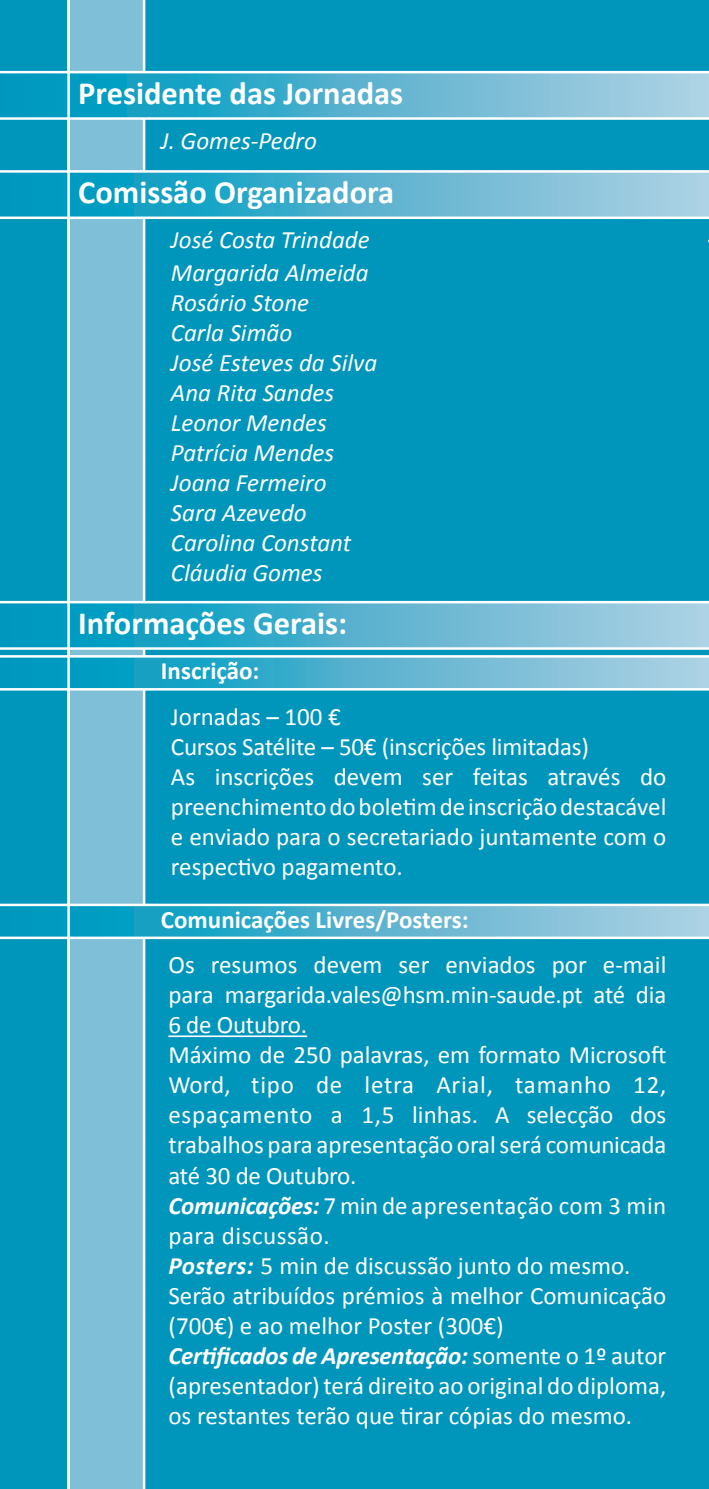
<style>
.page{position:relative;width:709px;height:1489px;background:#fff}
.page>*{position:absolute;margin:0;border:0;box-sizing:border-box;transform-origin:0 0}
.t1{font:700 32.5px "Calibri";color:#fff}
.t2{font:25px/30px "Calibri";color:#fff}
.t3{font:italic 25px/30px "Calibri";color:#fff}
.t4{font:700 25px "Calibri";color:#fff}
.s1{font-weight:700;font-style:italic}
</style>
<div class="page">
<div style="left:0;top:0;width:709px;height:1488px;background:#0096bc"></div>
<div style="left:70px;top:0;width:75px;height:1488px;background:#7fbfd8"></div>
<svg style="left:0;top:655px;width:708px;height:35px"></svg>
<svg style="left:0;top:601px;width:708px;height:48px"></svg>
<svg style="left:0;top:903px;width:708px;height:36px"></svg>
<hr style="left:168px;top:1035px;width:139px;height:2px;background:#fff">
<svg style="left:0;top:71px;width:709px;height:49px"></svg>
<hr style="left:67px;top:0;width:3px;height:1488px;background:#fff">
<svg style="left:0;top:170px;width:709px;height:49px"></svg>
<h1 class="t1" style="left:78px;top:73px;width:326px">Presidente das Jornadas</h1>
<p class="t3" style="left:161px;top:125px;width:158px">J. Gomes-Pedro</p>
<h1 class="t1" style="left:78px;top:172px;width:317px">Comissão Organizadora</h1>
<p class="t3" style="left:171px;top:222px;width:200px;line-height:32.5px">José Costa Trindade<br>Margarida Almeida</p>
<p class="t3" style="left:171px;top:286px;width:208px">Rosário Stone<br>Carla Simão<br>José Esteves da Silva<br>Ana Rita Sandes<br>Leonor Mendes<br>Patrícia Mendes<br>Joana Fermeiro<br>Sara Azevedo<br>Carolina Constant<br>Cláudia Gomes</p>
<h1 class="t1" style="left:78px;top:603px;width:270px">Informações Gerais:</h1>
<p class="t4" style="left:161px;top:655px;width:100px">Inscrição:</p>
<p class="t2" style="left:171px;top:700px;width:497px">Jornadas – 100 €<br>Cursos Satélite – 50€ (inscrições limitadas)<br>As inscrições devem ser feitas através do preenchimento do boletim de inscrição destacável e enviado para o secretariado juntamente com o respectivo pagamento.</p>
<p class="t4" style="left:161px;top:904px;width:309px">Comunicações Livres/Posters:</p>
<p class="t2" style="left:168px;top:948px;width:499px">Os resumos devem ser enviados por e-mail para margarida.vales@hsm.min-saude.pt até dia 6 de Outubro.<br>Máximo de 250 palavras, em formato Microsoft Word, tipo de letra Arial, tamanho 12, espaçamento a 1,5 linhas. A selecção dos trabalhos para apresentação oral será comunicada até 30 de Outubro.<br><span class="s1">Comunicações:</span> 7 min de apresentação com 3 min para discussão.<br><span class="s1">Posters:</span> 5 min de discussão junto do mesmo.<br>Serão atribuídos prémios à melhor Comunicação (700€) e ao melhor Poster (300€)<br><span class="s1">Certificados de Apresentação:</span> somente o 1º autor (apresentador) terá direito ao original do diploma, os restantes terão que tirar cópias do mesmo.</p>
</div>
